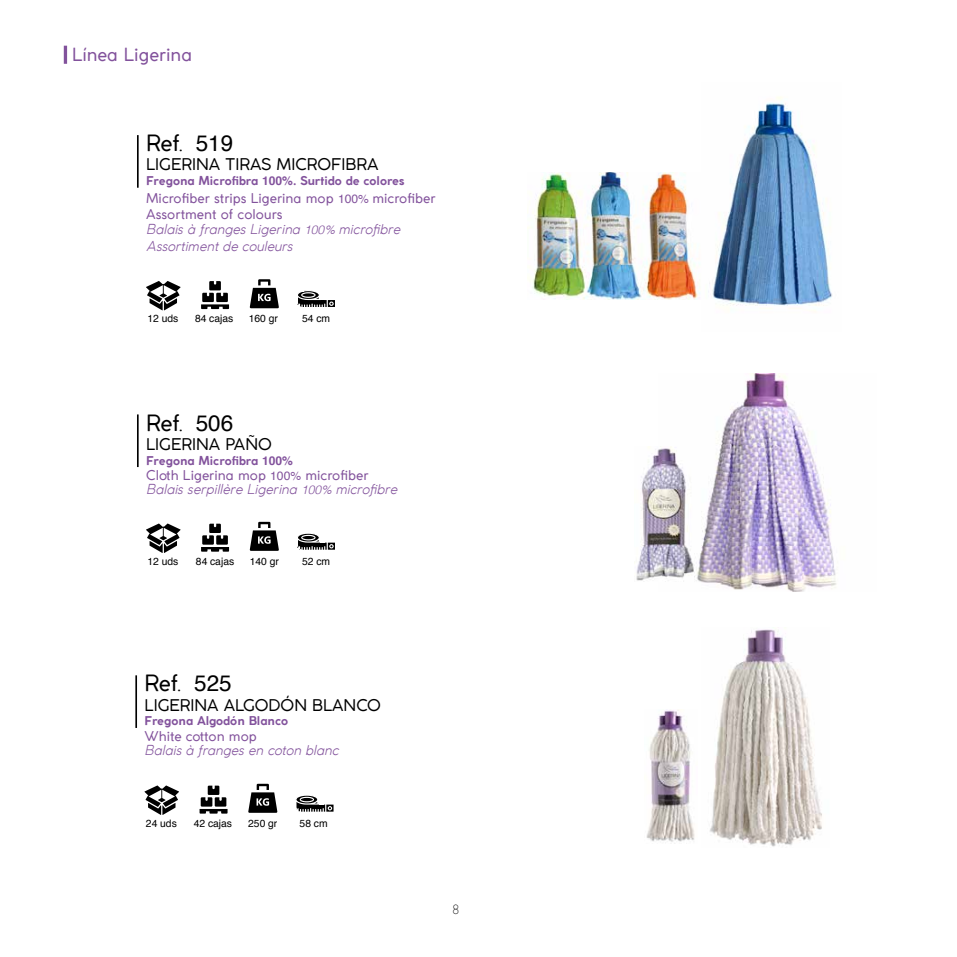
<style>
.page{position:relative;width:957px;height:957px;background:#fff}
.page>*{position:absolute;margin:0;border:0;box-sizing:border-box;transform-origin:0 0}
.t1{font:22.38px "Coco Gothic";letter-spacing:-.015em;color:#000}
.t2{font:18.12px "Coco Gothic";color:#82529c}
.t3{font:16.12px "Coco Gothic";color:#000}
.t4{font:15px "Minimal";color:#000}
.t5{font:13.5px/15.9px "Coco Gothic";color:#82529c}
.t6{font:italic 300 13.5px/14.1px "Coco Gothic";color:#82529c}
.t7{font:700 12.12px "Coco Gothic";color:#82529c}
.t8{font:10.25px "Helvetica";color:#000}
.s1{font-family:"Moon 2.0"}
.s2{font-family:"Helvetica"}
.s3{font-family:"Helvetica";font-size:12.12px}
.s4{font-weight:300;font-style:italic}
.s5{font-family:"Helvetica";font-weight:300;font-style:italic;font-size:12.12px}
.s6{font-weight:400;font-style:normal}
.s7{font-family:"Helvetica";font-weight:400;font-style:normal;font-size:12.12px}
</style>
<div class="page">
<img style="left:694px;top:373px;width:143px;height:218px">
<img style="left:636px;top:446px;width:58px;height:136px">
<hr style="left:137px;top:135px;width:2px;height:53px;background:#000">
<svg style="left:297px;top:290px;width:38px;height:17px"></svg>
<svg style="left:146px;top:281px;width:35px;height:29px"></svg>
<svg style="left:201px;top:281px;width:28px;height:28px"></svg>
<svg style="left:250px;top:279px;width:29px;height:29px"></svg>
<img style="left:709px;top:97px;width:123px;height:215px">
<img style="left:528px;top:173px;width:172px;height:126px">
<svg style="left:297px;top:533px;width:38px;height:17px"></svg>
<svg style="left:146px;top:523px;width:35px;height:30px"></svg>
<svg style="left:201px;top:524px;width:28px;height:27px"></svg>
<svg style="left:250px;top:522px;width:29px;height:29px"></svg>
<hr style="left:137px;top:414px;width:2px;height:53px;background:#000">
<hr style="left:135px;top:675px;width:2px;height:53px;background:#000">
<svg style="left:296px;top:795px;width:38px;height:17px"></svg>
<svg style="left:144px;top:785px;width:35px;height:30px"></svg>
<svg style="left:200px;top:785px;width:27px;height:28px"></svg>
<svg style="left:248px;top:784px;width:29px;height:29px"></svg>
<img style="left:710px;top:629px;width:112px;height:218px">
<img style="left:646px;top:710px;width:49px;height:132px">
<hr style="left:64px;top:46px;width:3px;height:18px;background:#82529c">
<h2 class="t2" style="left:72px;top:40px;width:122px">Línea Ligerina</h2>
<h1 class="t1" style="left:146px;top:126px;width:89px">Ref<span class="s1">.</span> <span class="s2">519</span></h1>
<p class="t3" style="left:146px;top:152px;width:234px">LIGERINA TIRAS MICROFIBRA</p>
<p class="t7" style="left:146px;top:171px;width:260px">Fregona Microfibra <span class="s2">100%</span>. Surtido de colores</p>
<p class="t5" style="left:146px;top:190px;width:291px">Microfiber strips Ligerina mop <span class="s3">100%</span> microfiber Assortment of colours<br><span class="s4">Balais à franges Ligerina</span> <span class="s5">100%</span> <span class="s4">microfibre Assortiment de couleurs</span></p>
<p class="t8" style="left:147px;top:310px;width:32px">12 uds</p>
<p class="t8" style="left:195px;top:310px;width:40px">84 cajas</p>
<p class="t8" style="left:249px;top:310px;width:31px">160 gr</p>
<p class="t8" style="left:302px;top:310px;width:30px">54 cm</p>
<h1 class="t1" style="left:146px;top:406px;width:89px">Ref<span class="s1">.</span> <span class="s2">506</span></h1>
<p class="t3" style="left:146px;top:432px;width:127px">LIGERINA PAÑO</p>
<p class="t7" style="left:146px;top:451px;width:148px">Fregona Microfibra <span class="s2">100%</span></p>
<p class="t6" style="left:146px;top:467px;width:252px"><span class="s6">Cloth Ligerina mop</span> <span class="s7">100%</span> <span class="s6">microfiber<br></span>Balais serpillère Ligerina <span class="s3">100%</span> microfibre</p>
<p class="t8" style="left:147px;top:553px;width:32px">12 uds</p>
<p class="t8" style="left:196px;top:553px;width:40px">84 cajas</p>
<p class="t8" style="left:250px;top:553px;width:31px">140 gr</p>
<p class="t8" style="left:302px;top:553px;width:30px">52 cm</p>
<h1 class="t1" style="left:145px;top:666px;width:89px">Ref<span class="s1">.</span> <span class="s2">525</span></h1>
<p class="t3" style="left:144px;top:692px;width:238px">LIGERINA ALGODÓN BLANCO</p>
<p class="t7" style="left:144px;top:711px;width:145px">Fregona Algodón Blanco</p>
<p class="t5" style="left:145px;top:727px;width:114px">White cotton mop</p>
<p class="t6" style="left:145px;top:742px;width:195px">Balais à franges en coton blanc</p>
<p class="t8" style="left:146px;top:815px;width:32px">24 uds</p>
<p class="t8" style="left:194px;top:815px;width:40px">42 cajas</p>
<p class="t8" style="left:248px;top:815px;width:31px">250 gr</p>
<p class="t8" style="left:300px;top:815px;width:30px">58 cm</p>
<p class="t4" style="left:453px;top:903px;width:8px">8</p>
</div>
